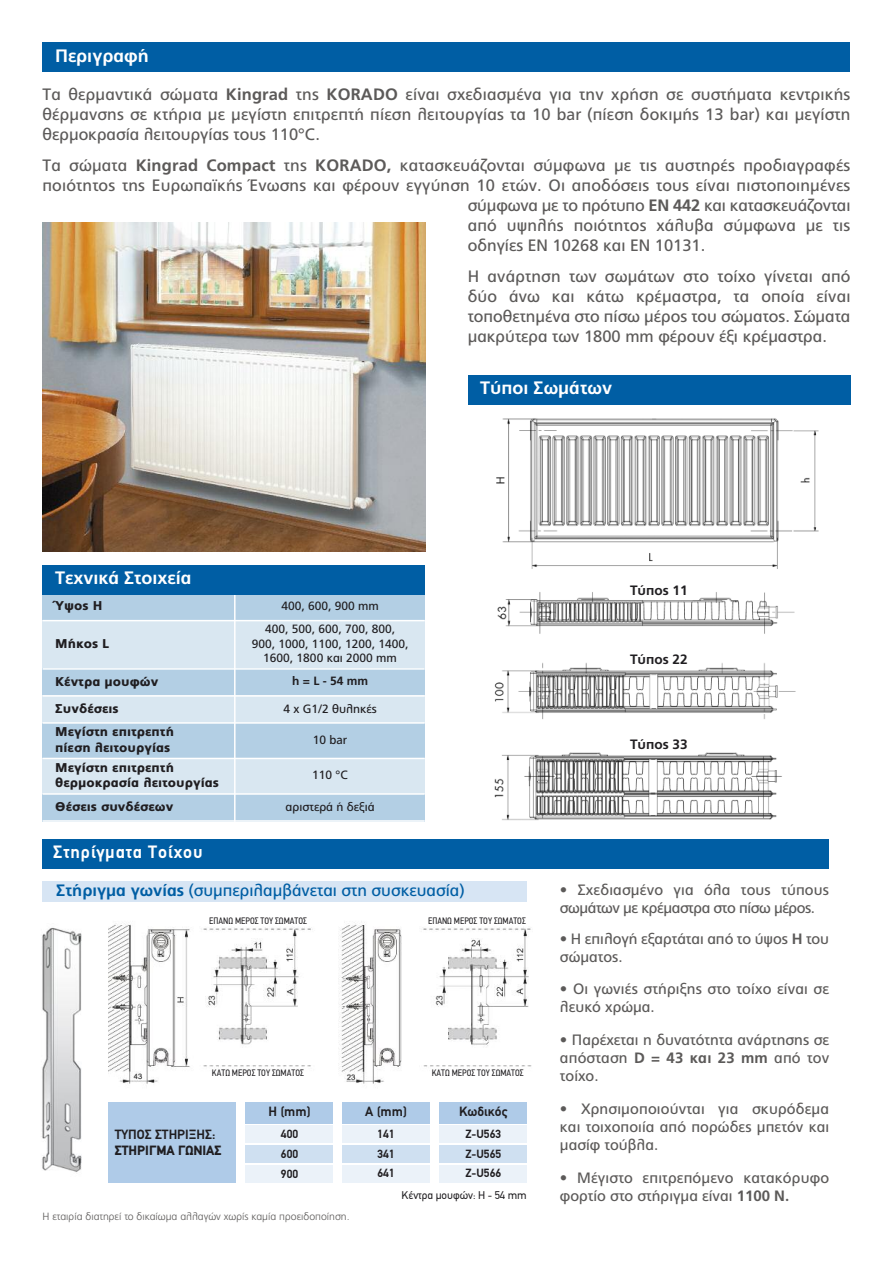
<style>
.page{position:relative;width:893px;height:1263px;background:#fff}
.page>*{position:absolute;margin:0;border:0;box-sizing:border-box;transform-origin:0 0}
.t1{font:700 18px "PF Catalog";color:#fff}
.t2{font:700 18px "PF Din Text";letter-spacing:.05em;color:#fff}
.t3{font:16.5px/19.8px "PF Catalog";letter-spacing:.01em;color:#5c5a59;text-align:justify}
.t4{font:16.5px "PF Catalog";color:#005ea4}
.t5{font:16.5px "PF Catalog";letter-spacing:-.01em;color:#5c5a59}
.t6{font:15px/18px "PF Catalog";color:#5c5a59}
.t7{font:15px/18px "PF Catalog";letter-spacing:-.03em;color:#5c5a59}
.t8{font:700 13.5px "PF Din Text";color:#201e21}
.t9{font:700 13.5px "PF Catalog";color:#201e21}
.t10{font:900 13.5px "PF Din Text";color:#201e21}
.t11{font:900 12.75px/15.3px "PF Catalog";color:#201e21}
.t12{font:12px/14.4px "PF Catalog";color:#201e21;text-align:center}
.t13{font:700 12px/19.6px "PF Din Text";color:#201e21;text-align:justify}
.t14{font:700 12px "PF Catalog";color:#201e21}
.t15{font:11.25px "PF Din Text";color:#201e21}
.t16{font:300 10.5px "PF Catalog";color:#5c5a59}
.t17{font:9.45px "PF Din Text Condensed";color:#201e21}
.s1{font-weight:700}
</style>
<div class="page">
<img style="left:497px;top:592px;width:298px;height:42px">
<img style="left:494px;top:662px;width:302px;height:58px">
<img style="left:494px;top:752px;width:288px;height:68px">
<img style="left:41px;top:927px;width:41px;height:245px">
<img style="left:108px;top:921px;width:424px;height:163px">
<div style="left:43px;top:882px;width:484px;height:20px;background:#d7e5f4"></div>
<div style="left:108px;top:1102px;width:128px;height:80px;background:#afcbe8"></div>
<div style="left:246px;top:1102px;width:87px;height:21px;background:#afcbe8"></div>
<div style="left:342px;top:1102px;width:88px;height:21px;background:#afcbe8"></div>
<div style="left:246px;top:1126px;width:87px;height:17px;background:#ebf2f9"></div>
<div style="left:342px;top:1126px;width:88px;height:17px;background:#ebf2f9"></div>
<div style="left:246px;top:1146px;width:87px;height:17px;background:#cfe0f1"></div>
<div style="left:342px;top:1146px;width:88px;height:17px;background:#cfe0f1"></div>
<div style="left:246px;top:1165px;width:87px;height:17px;background:#ebf2f9"></div>
<div style="left:342px;top:1165px;width:88px;height:17px;background:#ebf2f9"></div>
<div style="left:439px;top:1102px;width:88px;height:21px;background:#afcbe8"></div>
<div style="left:439px;top:1126px;width:88px;height:17px;background:#ebf2f9"></div>
<div style="left:439px;top:1146px;width:88px;height:17px;background:#cfe0f1"></div>
<div style="left:439px;top:1165px;width:88px;height:17px;background:#ebf2f9"></div>
<img style="left:43px;top:222px;width:382px;height:329px">
<div style="left:43px;top:594px;width:192px;height:27px;background:#b3cfe4"></div>
<div style="left:235px;top:594px;width:190px;height:27px;background:#b3cfe4"></div>
<div style="left:43px;top:621px;width:192px;height:48px;background:#d9e7f1"></div>
<div style="left:235px;top:621px;width:190px;height:48px;background:#d9e7f1"></div>
<div style="left:43px;top:669px;width:192px;height:27px;background:#b3cfe4"></div>
<div style="left:235px;top:669px;width:190px;height:27px;background:#b3cfe4"></div>
<div style="left:43px;top:696px;width:192px;height:27px;background:#d9e7f1"></div>
<div style="left:235px;top:696px;width:190px;height:27px;background:#d9e7f1"></div>
<div style="left:43px;top:723px;width:192px;height:35px;background:#b3cfe4"></div>
<div style="left:235px;top:723px;width:190px;height:35px;background:#b3cfe4"></div>
<div style="left:43px;top:758px;width:192px;height:36px;background:#d9e7f1"></div>
<div style="left:235px;top:758px;width:190px;height:36px;background:#d9e7f1"></div>
<div style="left:43px;top:794px;width:192px;height:28px;background:#b3cfe4"></div>
<div style="left:235px;top:794px;width:190px;height:28px;background:#b3cfe4"></div>
<hr style="left:234px;top:594px;width:2px;height:228px;background:#fff">
<hr style="left:43px;top:620px;width:382px;height:1px;background:#fff">
<hr style="left:43px;top:668px;width:382px;height:2px;background:#fff">
<hr style="left:43px;top:695px;width:382px;height:2px;background:#fff">
<hr style="left:43px;top:722px;width:382px;height:2px;background:#fff">
<hr style="left:43px;top:758px;width:382px;height:1px;background:#fff">
<hr style="left:43px;top:793px;width:382px;height:2px;background:#fff">
<hr style="left:43px;top:820px;width:382px;height:2px;background:#fff">
<div style="left:43px;top:565px;width:382px;height:29px;background:#005ea4"></div>
<div style="left:43px;top:839px;width:786px;height:29px;background:#005ea4"></div>
<div style="left:43px;top:43px;width:807px;height:29px;background:#005ea4"></div>
<img style="left:496px;top:418px;width:323px;height:151px">
<div style="left:468px;top:375px;width:382px;height:30px;background:#005ea4"></div>
<p class="t1" style="left:55px;top:45px;width:95px">Περιγραφή</p>
<p class="t3" style="left:43px;top:85px;width:809px">Τα θερμαντικά σώματα <span class="s1">Kingrad</span> της <span class="s1">KORADO</span> είναι σχεδιασμένα για την χρήση σε συστήματα κεντρικής θέρμανσης σε κτήρια με μεγίστη επιτρεπτή πίεση λειτουργίας τα 10 bar (πίεση δοκιμής 13 bar) και μεγίστη θερμοκρασία λειτουργίας τους 110°C.</p>
<p class="t3" style="left:43px;top:156px;width:809px">Τα σώματα <span class="s1">Kingrad Compact</span> της <span class="s1">KORADO,</span> κατασκευάζονται σύμφωνα με τις αυστηρές προδιαγραφές</p>
<p class="t3" style="left:43px;top:176px;width:809px">ποιότητος της Ευρωπαϊκής Ένωσης και φέρουν εγγύηση 10 ετών. Οι αποδόσεις τους είναι πιστοποιημένες</p>
<p class="t5" style="left:468px;top:196px;width:384px">σύμφωνα με το πρότυπο <span class="s1">ΕΝ 442</span> και κατασκευάζονται</p>
<p class="t3" style="left:468px;top:215px;width:384px">από υψηλής ποιότητος χάλυβα σύμφωνα με τις</p>
<p class="t3" style="left:468px;top:235px;width:239px">οδηγίες ΕΝ 10268 και ΕΝ 10131.</p>
<p class="t3" style="left:468px;top:267px;width:384px">Η ανάρτηση των σωμάτων στο τοίχο γίνεται από δύο άνω και κάτω κρέμαστρα, τα οποία είναι τοποθετημένα στο πίσω μέρος του σώματος. Σώματα μακρύτερα των 1800 mm φέρουν έξι κρέμαστρα.</p>
<p class="t1" style="left:55px;top:567px;width:138px">Τεχνικά Στοιχεία</p>
<p class="t11" style="left:55px;top:598px;width:49px">Ύψος H</p>
<p class="t12" style="left:281px;top:599px;width:99px">400, 600, 900 mm</p>
<p class="t11" style="left:55px;top:636px;width:55px">Μήκος L</p>
<p class="t12" style="left:252px;top:622px;width:158px">400, 500, 600, 700, 800,<br>900, 1000, 1100, 1200, 1400,<br>1600, 1800 και 2000 mm</p>
<p class="t11" style="left:55px;top:674px;width:105px">Κέντρα μουφών</p>
<p class="t14" style="left:292px;top:674px;width:77px">h=L-54mm</p>
<p class="t11" style="left:55px;top:701px;width:65px">Συνδέσεις</p>
<p class="t12" style="left:283px;top:701px;width:95px">4 x G1/2 θυληκές</p>
<p class="t11" style="left:55px;top:724px;width:120px">Μεγίστη επιτρεπτή πίεση λειτουργίας</p>
<p class="t12" style="left:313px;top:732px;width:36px">10 bar</p>
<p class="t11" style="left:55px;top:760px;width:165px">Μεγίστη επιτρεπτή θερμοκρασία λειτουργίας</p>
<p class="t12" style="left:312px;top:768px;width:37px">110 °C</p>
<p class="t11" style="left:55px;top:799px;width:120px">Θέσεις συνδέσεων</p>
<p class="t12" style="left:286px;top:799px;width:90px">αριστερά ή δεξιά</p>
<p class="t2" style="left:53px;top:841px;width:151px">Στηρίγματα Τοίχου</p>
<p class="t1" style="left:480px;top:378px;width:133px">Τύποι Σωμάτων</p>
<p class="t9" style="left:630px;top:582px;width:59px">Τύπος 11</p>
<p class="t9" style="left:630px;top:652px;width:59px">Τύπος 22</p>
<p class="t9" style="left:630px;top:737px;width:59px">Τύπος 33</p>
<p class="t4" style="left:56px;top:881px;width:410px"><span class="s1">Στήριγμα γωνίας</span> (συμπεριλαμβάνεται στη συσκευασία)</p>
<p class="t17" style="left:209px;top:916px;width:99px">ΕΠΑΝΩ ΜΕΡΟΣ ΤΟΥ ΣΩΜΑΤΟΣ</p>
<p class="t17" style="left:428px;top:915px;width:99px">ΕΠΑΝΩ ΜΕΡΟΣ ΤΟΥ ΣΩΜΑΤΟΣ</p>
<p class="t17" style="left:212px;top:1067px;width:94px">ΚΑΤΩ ΜΕΡΟΣ ΤΟΥ ΣΩΜΑΤΟΣ</p>
<p class="t17" style="left:432px;top:1067px;width:94px">ΚΑΤΩ ΜΕΡΟΣ ΤΟΥ ΣΩΜΑΤΟΣ</p>
<p class="t8" style="left:268px;top:1103px;width:44px">H (mm)</p>
<p class="t8" style="left:365px;top:1103px;width:43px">A (mm)</p>
<p class="t13" style="left:281px;top:1124px;width:19px">400</p>
<p class="t13" style="left:378px;top:1124px;width:19px">141</p>
<p class="t13" style="left:281px;top:1144px;width:19px">600</p>
<p class="t13" style="left:378px;top:1144px;width:19px">341</p>
<p class="t13" style="left:281px;top:1164px;width:19px">900</p>
<p class="t13" style="left:378px;top:1163px;width:19px">641</p>
<p class="t8" style="left:459px;top:1103px;width:50px">Κωδικός</p>
<p class="t13" style="left:465px;top:1124px;width:37px">Z-U563<br>Z-U565<br>Z-U566</p>
<p class="t8" style="left:115px;top:1126px;width:102px">ΤΥΠΟΣ ΣΤΗΡΙΞΗΣ:</p>
<p class="t10" style="left:115px;top:1142px;width:108px">ΣΤΗΡΙΓΜΑ ΓΩΝΙΑΣ</p>
<p class="t16" style="left:43px;top:1210px;width:309px">Η εταιρία διατηρεί το δικαίωμα αλλαγών χωρίς καμία προειδοποίηση.</p>
<p class="t15" style="left:401px;top:1189px;width:127px">Κέντρα μουφών: Η - 54 mm</p>
<p class="t7" style="left:560px;top:881px;width:271px">• Σχεδιασμένο για όλα τους τύπους σωμάτων με κρέμαστρα στο πίσω μέρος.</p>
<p class="t6" style="left:560px;top:930px;width:271px">• Η επιλογή εξαρτάται από το ύψος <span class="s1">Η</span> του σώματος.</p>
<p class="t6" style="left:560px;top:980px;width:271px">• Οι γωνιές στήριξης στο τοίχο είναι σε λευκό χρώμα.</p>
<p class="t6" style="left:560px;top:1031px;width:271px;text-align:justify">• Παρέχεται η δυνατότητα ανάρτησης σε απόσταση <span class="s1">D = 43 και 23 mm</span> από τον τοίχο.</p>
<p class="t6" style="left:560px;top:1100px;width:271px;text-align:justify">• Χρησιμοποιούνται για σκυρόδεμα και τοιχοποιία από πορώδες μπετόν και μασίφ τούβλα.</p>
<p class="t6" style="left:560px;top:1169px;width:271px">• Μέγιστο επιτρεπόμενο κατακόρυφο φορτίο στο στήριγμα είναι <span class="s1">1100 N.</span></p>
</div>
